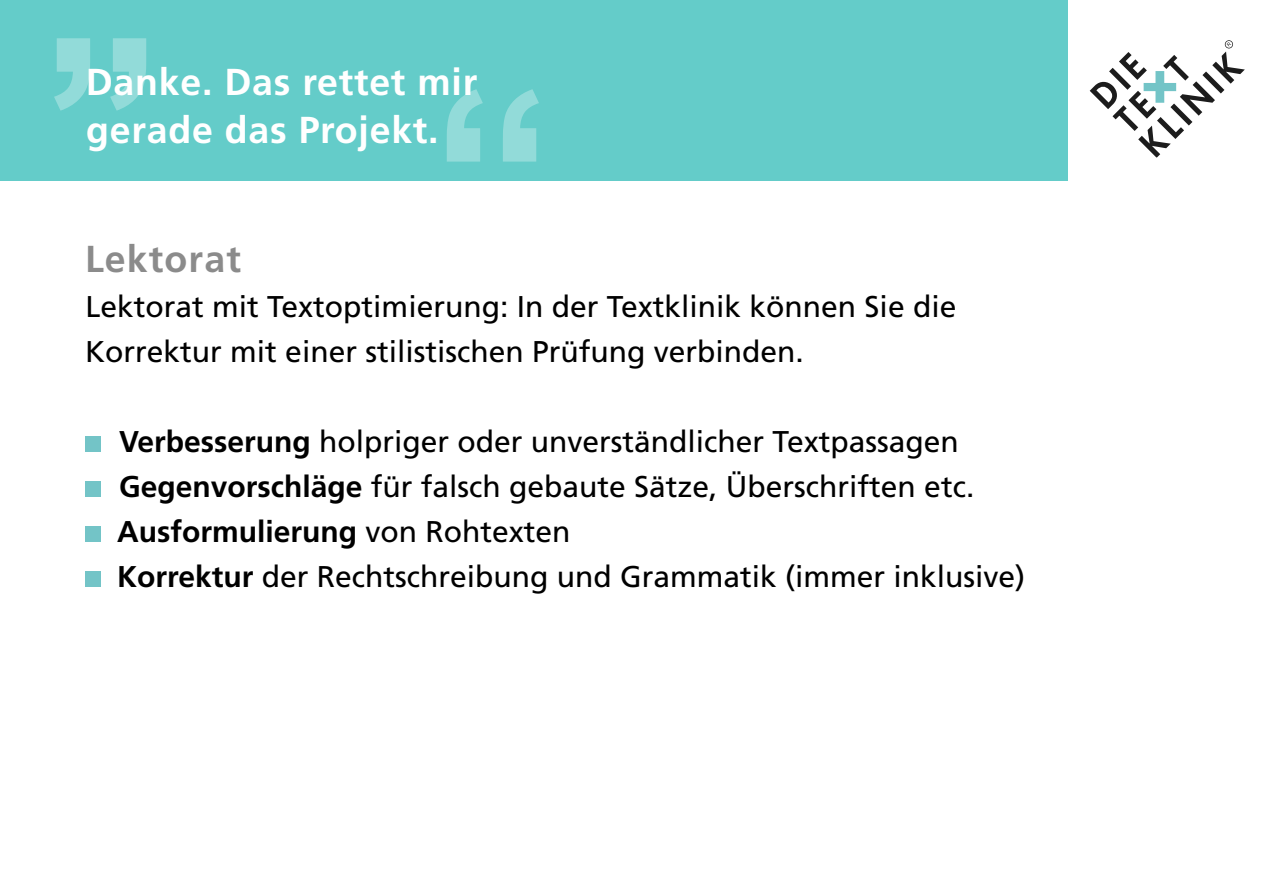
<style>
.page{position:relative;width:1263px;height:893px;background:#fff}
.page>*{position:absolute;margin:0;border:0;box-sizing:border-box;transform-origin:0 0}
.t1{font:700 37.5px/48px "Frutiger";letter-spacing:.02em;color:#fff}
.t2{font:700 37.5px "Frutiger";letter-spacing:.03em;color:#8b8b8b}
.t3{font:30px/45px "Frutiger";color:#000}
.s1{font-weight:700}
</style>
<div class="page">
<div style="left:0;top:0;width:1067px;height:181px;background:#64ccc9"></div>
<div style="left:85px;top:436px;width:16px;height:16px;background:#73c4c7"></div>
<div style="left:85px;top:481px;width:16px;height:16px;background:#73c4c7"></div>
<div style="left:85px;top:526px;width:16px;height:16px;background:#73c4c7"></div>
<div style="left:85px;top:571px;width:16px;height:16px;background:#73c4c7"></div>
<svg style="left:1090px;top:40px;width:155px;height:117px"></svg>
<svg style="left:54px;top:38px;width:92px;height:73px"></svg>
<svg style="left:447px;top:89px;width:92px;height:73px"></svg>
<p class="t1" style="left:86px;top:58px;width:393px">Danke. Das rettet mir gerade das Projekt.</p>
<p class="t2" style="left:85px;top:236px;width:157px">Lektorat</p>
<p class="t3" style="left:85px;top:283px;width:873px">Lektorat mit Textoptimierung: In der Textklinik können Sie die<br>Korrektur mit einer stilistischen Prüfung verbinden.</p>
<p class="t3" style="left:117px;top:418px;width:909px"><span class="s1">Verbesserung</span> holpriger oder unverständlicher Textpassagen <span class="s1">Gegenvorschläge</span> für falsch gebaute Sätze, Überschriften etc.<br><span class="s1">Ausformulierung</span> von Rohtexten<br><span class="s1">Korrektur</span> der Rechtschreibung und Grammatik (immer inklusive)</p>
</div>
